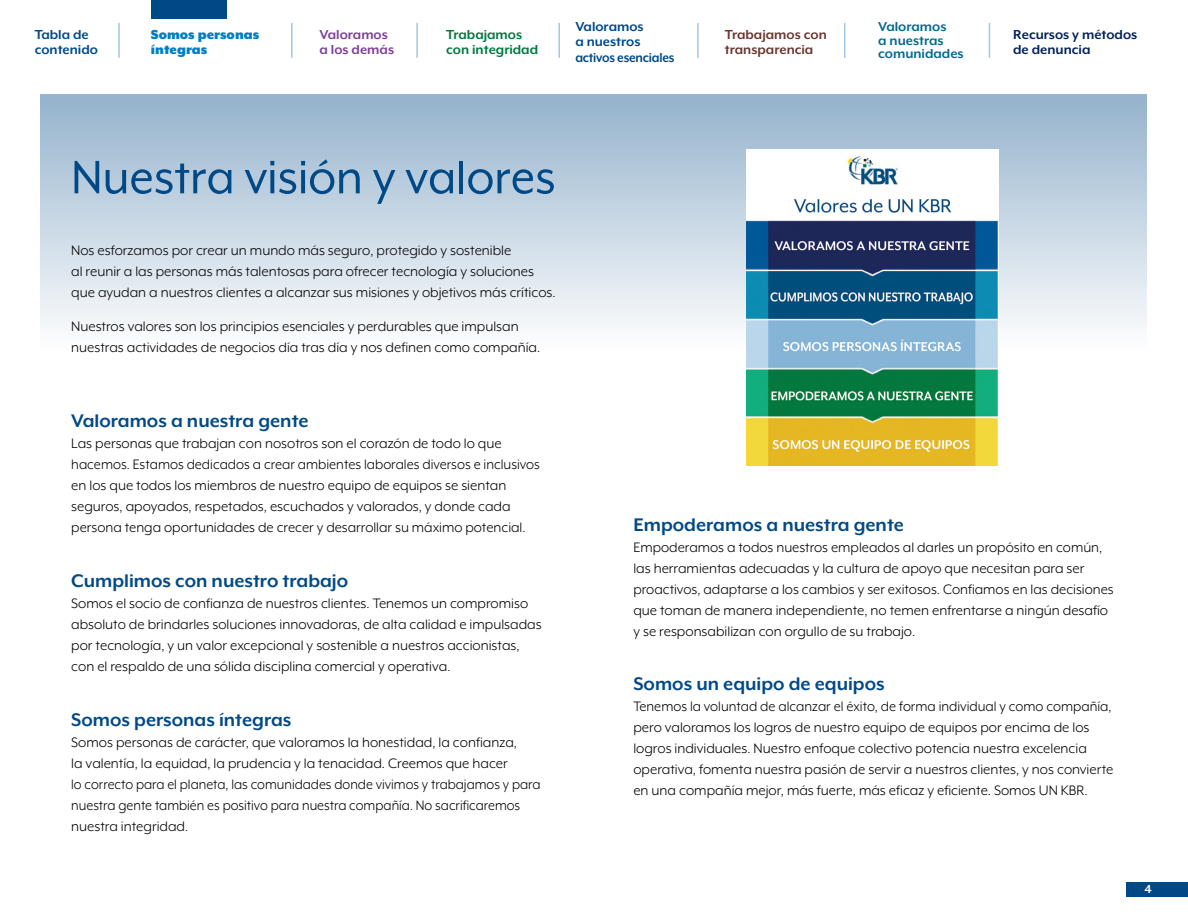
<style>
.page{position:relative;width:1188px;height:918px;background:#fff}
.page>*{position:absolute;margin:0;border:0;box-sizing:border-box;transform-origin:0 0}
.t1{font:54px "Mr Eaves XL Mod OT";color:#004987;scale:.96 1}
.t2{font:700 21px "Mr Eaves XL Mod OT";color:#004987}
.t3{font:15.75px/21px "Mr Eaves XL Mod OT";color:#000}
.t4{font:700 15px/15px "Mr Eaves XL Mod OT";color:#004987}
.t5{font:700 15px/13.5px "Mr Eaves XL Mod OT";color:#006b8e}
.t6{font:700 15px/15px "Mr Eaves XL Mod OT";color:#6a3730}
.t7{font:700 15px/15px "Mr Eaves XL Mod OT";color:#00205c}
.t8{font:700 15px/15px "Mr Eaves XL Mod OT";color:#00783f}
.t9{font:900 15px/15px "Mr Eaves XL Mod OT";color:#007fc5}
.t10{font:700 15px/15px "Mr Eaves XL Mod OT";color:#7f3f98}
.t11{font:700 15px/15px "Mr Eaves XL Mod OT";color:#007fc5}
.t12{font:700 13.5px "Mr Eaves XL Mod OT";color:#fff}
</style>
<div class="page">
<hr style="left:118px;top:23px;width:2px;height:34px;background:#a2c7e2">
<hr style="left:291px;top:23px;width:2px;height:34px;background:#a2c7e2">
<hr style="left:416px;top:23px;width:2px;height:34px;background:#a2c7e2">
<hr style="left:558px;top:23px;width:2px;height:34px;background:#a2c7e2">
<hr style="left:697px;top:23px;width:2px;height:34px;background:#a2c7e2">
<hr style="left:844px;top:23px;width:2px;height:34px;background:#a2c7e2">
<hr style="left:989px;top:23px;width:1px;height:34px;background:#a2c7e2">
<svg style="left:40px;top:94px;width:1107px;height:372px"></svg>
<img style="left:746px;top:149px;width:253px;height:316px">
<div style="left:151px;top:0;width:76px;height:18px;background:#004987"></div>
<div style="left:1126px;top:882px;width:62px;height:14px;background:#004987"></div>
<p class="t4" style="left:35px;top:27px;width:65px">Tabla de contenido</p>
<p class="t11" style="left:167px;top:27px;width:88px;text-indent:28px">personas egras</p>
<p class="t10" style="left:320px;top:27px;width:76px">Valoramos a los demás</p>
<p class="t8" style="left:446px;top:27px;width:93px">Trabajamos con integridad</p>
<p class="t4" style="left:575px;top:19px;width:101px">Valoramos<br>a nuestros activos esenciales</p>
<p class="t6" style="left:725px;top:27px;width:103px">Trabajamos con transparencia</p>
<p class="t5" style="left:878px;top:20px;width:87px">Valoramos<br>a nuestras comunidades</p>
<p class="t7" style="left:1013px;top:27px;width:126px">Recursos y métodos de denuncia</p>
<p class="t9" style="left:151px;top:27px;width:110px">Somos personas íntegras</p>
<h1 class="t1" style="left:71px;top:148px;width:506px">Nuestra visión y valores</h1>
<p class="t3" style="left:71px;top:240px;width:486px">Nos esforzamos por crear un mundo más seguro, protegido y sostenible<br>al reunir a las personas más talentosas para ofrecer tecnología y soluciones que ayudan a nuestros clientes a alcanzar sus misiones y objetivos más críticos.</p>
<p class="t3" style="left:71px;top:316px;width:470px">Nuestros valores son los principios esenciales y perdurables que impulsan nuestras actividades de negocios día tras día y nos definen como compañía.</p>
<h2 class="t2" style="left:71px;top:409px;width:239px">Valoramos a nuestra gente</h2>
<p class="t3" style="left:71px;top:433px;width:470px">Las personas que trabajan con nosotros son el corazón de todo lo que hacemos. Estamos dedicados a crear ambientes laborales diversos e inclusivos en los que todos los miembros de nuestro equipo de equipos se sientan seguros, apoyados, respetados, escuchados y valorados, y donde cada persona tenga oportunidades de crecer y desarrollar su máximo potencial.</p>
<h2 class="t2" style="left:71px;top:569px;width:278px">Cumplimos con nuestro trabajo</h2>
<p class="t3" style="left:71px;top:593px;width:472px">Somos el socio de confianza de nuestros clientes. Tenemos un compromiso absoluto de brindarles soluciones innovadoras, de alta calidad e impulsadas por tecnología, y un valor excepcional y sostenible a nuestros accionistas, con el respaldo de una sólida disciplina comercial y operativa.</p>
<h2 class="t2" style="left:71px;top:708px;width:222px">Somos personas íntegras</h2>
<p class="t3" style="left:71px;top:731px;width:471px">Somos personas de carácter, que valoramos la honestidad, la confianza,<br>la valentía, la equidad, la prudencia y la tenacidad. Creemos que hacer<br>lo correcto para el planeta, las comunidades donde vivimos y trabajamos y para nuestra gente también es positivo para nuestra compañía. No sacrificaremos nuestra integridad.</p>
<h2 class="t2" style="left:633px;top:513px;width:272px">Empoderamos a nuestra gente</h2>
<p class="t3" style="left:633px;top:536px;width:482px">Empoderamos a todos nuestros empleados al darles un propósito en común, las herramientas adecuadas y la cultura de apoyo que necesitan para ser proactivos, adaptarse a los cambios y ser exitosos. Confiamos en las decisiones que toman de manera independiente, no temen enfrentarse a ningún desafío y se responsabilizan con orgullo de su trabajo.</p>
<h2 class="t2" style="left:633px;top:672px;width:253px">Somos un equipo de equipos</h2>
<p class="t3" style="left:633px;top:696px;width:482px">Tenemos la voluntad de alcanzar el éxito, de forma individual y como compañía, pero valoramos los logros de nuestro equipo de equipos por encima de los logros individuales. Nuestro enfoque colectivo potencia nuestra excelencia operativa, fomenta nuestra pasión de servir a nuestros clientes, y nos convierte en una compañía mejor, más fuerte, más eficaz y eficiente. Somos UN KBR.</p>
<p class="t12" style="left:1144px;top:881px;width:9px">4</p>
</div>
